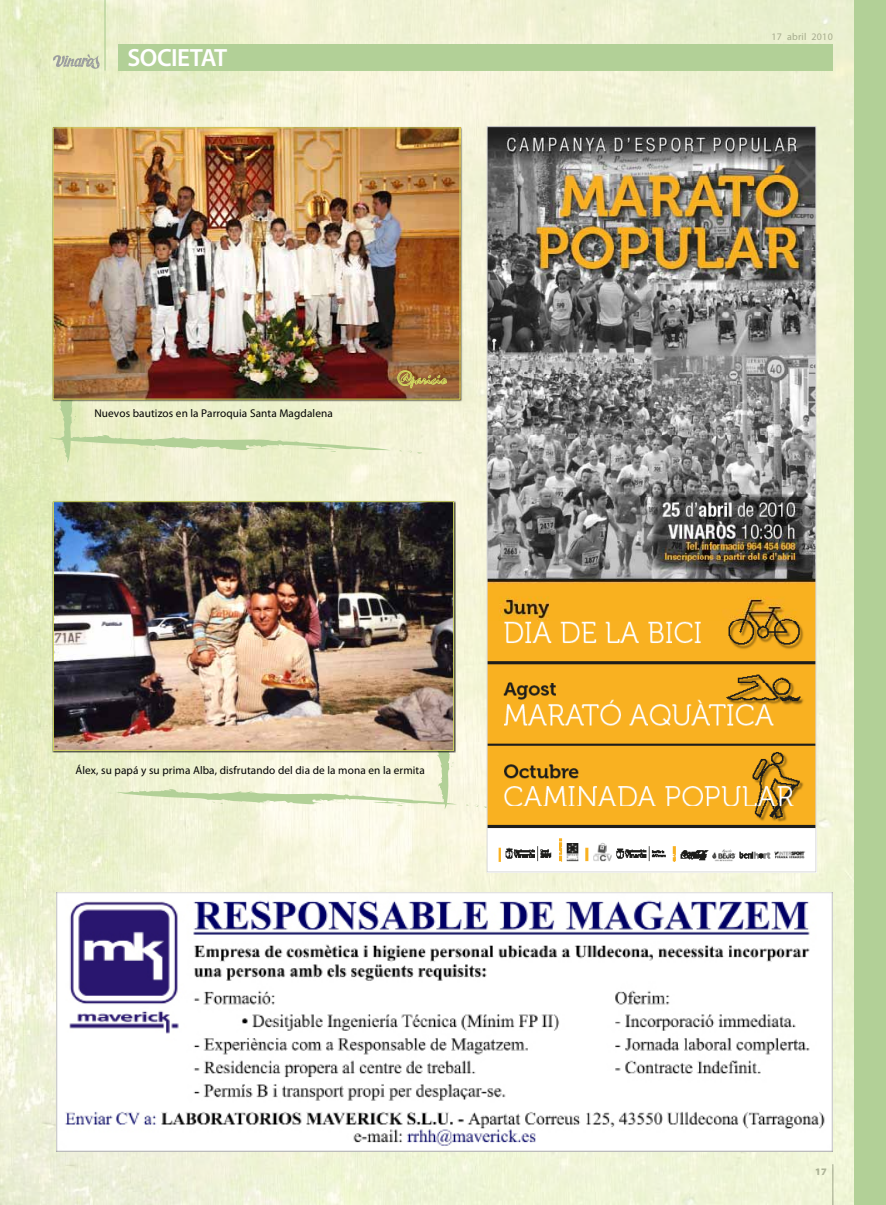
<style>
.page{position:relative;width:886px;height:1205px;background:#fff}
.page>*{position:absolute;margin:0;border:0;box-sizing:border-box;transform-origin:0 0}
.t1{font:600 25px "Myriad Pro";letter-spacing:-.02em;color:#fff}
.t2{font:11.25px "Myriad Pro";letter-spacing:.01em;color:#000}
.t3{font:10px "Myriad Pro";letter-spacing:.025em;color:#9c9e9f}
.t4{font:900 10px "Myriad Pro";color:#9c9e9f}
</style>
<div class="page">
<img style="left:0;top:0;width:854px;height:1205px">
<svg style="left:398px;top:450px;width:25px;height:3px"></svg>
<svg style="left:465px;top:804px;width:22px;height:4px"></svg>
<div style="left:854px;top:0;width:32px;height:1205px;background:#b2d097"></div>
<svg style="left:49px;top:300px;width:341px;height:163px;background:#e6ecc5"></svg>
<svg style="left:116px;top:646px;width:341px;height:163px;background:#eef1d5"></svg>
<hr style="left:104px;top:0;width:2px;height:71px;background:#b2d097">
<div style="left:118px;top:44px;width:714px;height:27px;background:#b2d097"></div>
<svg style="left:53px;top:54px;width:47px;height:15px"></svg>
<div style="left:52px;top:500px;width:404px;height:253px;background:#000;opacity:.75"></div>
<img style="left:55px;top:503px;width:397px;height:245px">
<div style="left:53px;top:501px;width:401px;height:249px;border:1px solid #d0d55f"></div>
<div style="left:52px;top:126px;width:411px;height:276px;background:#000;opacity:.75"></div>
<img style="left:55px;top:129px;width:403px;height:268px">
<div style="left:53px;top:127px;width:407px;height:272px;border:1px solid #d0d55f"></div>
<svg style="left:397px;top:370px;width:50px;height:24px"></svg>
<img style="left:57px;top:893px;width:776px;height:259px">
<img style="left:489px;top:128px;width:325px;height:742px">
<h1 class="t1" style="left:127px;top:42px;width:101px">SOCIETAT</h1>
<p class="t2" style="left:94px;top:406px;width:240px">Nuevos bautizos en la Parroquia Santa Magdalena</p>
<p class="t2" style="left:75px;top:764px;width:351px">Álex, su papá y su prima Alba, disfrutando del dia de la mona en la ermita</p>
<p class="t3" style="left:771px;top:31px;width:63px">17 abril 2010</p>
<p class="t4" style="left:815px;top:1165px;width:13px">17</p>
</div>
